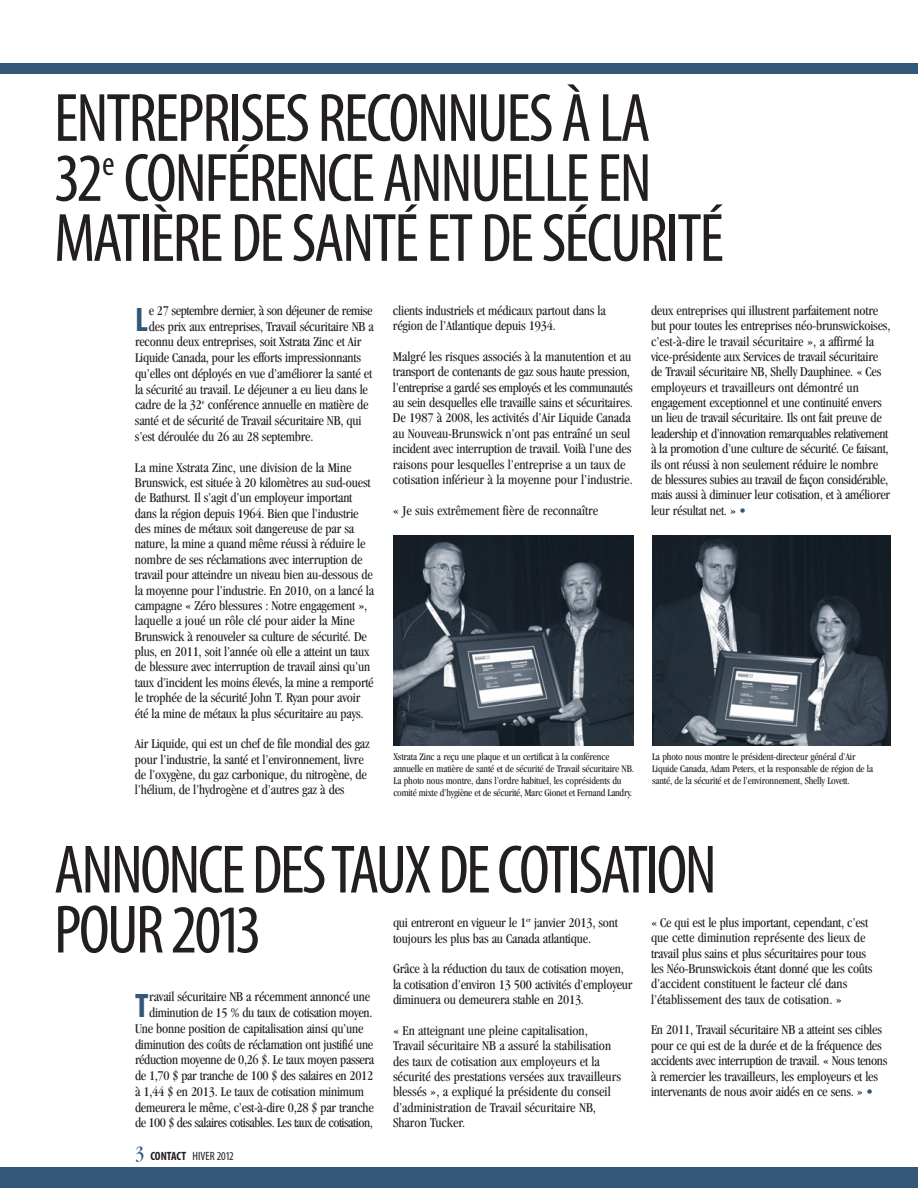
<style>
.page{position:relative;width:918px;height:1188px;background:#fff}
.page>*{position:absolute;margin:0;border:0;box-sizing:border-box;transform-origin:0 0}
.t1{font:condensed 69px/60px "Myriad Pro";letter-spacing:-.03em;color:#231f20}
.t2{font:700 condensed 34.05px "Myriad Pro";color:#335777}
.t3{font:condensed 13.8px/15.3px "Garamond";letter-spacing:-.015em;color:#231f20}
.t4{font:condensed 13.8px "Garamond";letter-spacing:-.035em;color:#231f20}
.t5{font:condensed 12px "Myriad Pro";color:#231f20}
.t6{font:condensed 10.5px/12px "Garamond";letter-spacing:-.015em;color:#231f20}
.s1{font-size:14.25px;color:#335777}
.s2{font-family:"Garamond";font-size:21px;color:#335777}
.s3{font-weight:700}
</style>
<div class="page">
<div style="left:0;top:64px;width:918px;height:10px;background:#335777"></div>
<div style="left:0;top:1168px;width:918px;height:20px;background:#335777"></div>
<img style="left:393px;top:536px;width:241px;height:209px">
<img style="left:652px;top:536px;width:239px;height:209px">
<h1 class="t1" style="left:54px;top:87px;width:671px">ENTREPRISES RECONNUES À LA<br>32<sup>e</sup> CONFÉRENCE ANNUELLE EN<br>MATIÈRE DE SANTÉ ET DE SÉCURITÉ</h1>
<h2 class="t2" style="left:135px;top:299px;width:14px">L</h2>
<p class="t3" style="left:149px;top:304px;width:225px">e 27 septembre dernier, à son déjeuner de remise</p>
<p class="t3" style="left:149px;top:320px;width:226px">des prix aux entreprises, Travail sécuritaire NB a</p>
<p class="t3" style="left:135px;top:335px;width:228px">reconnu deux entreprises, soit Xstrata Zinc et Air</p>
<p class="t3" style="left:135px;top:351px;width:228px">Liquide Canada, pour les efforts impressionnants</p>
<p class="t3" style="left:135px;top:367px;width:239px">qu’elles ont déployés en vue d’améliorer la santé et</p>
<p class="t3" style="left:135px;top:383px;width:235px">la sécurité au travail. Le déjeuner a eu lieu dans le</p>
<p class="t3" style="left:135px;top:398px;width:235px">cadre de la 32<sup>e</sup> conférence annuelle en matière de</p>
<p class="t3" style="left:135px;top:414px;width:228px">santé et de sécurité de Travail sécuritaire NB, qui</p>
<p class="t3" style="left:135px;top:430px;width:180px">s’est déroulée du 26 au 28 septembre.</p>
<p class="t3" style="left:135px;top:461px;width:241px">La mine Xstrata Zinc, une division de la Mine Brunswick, est située à 20 kilomètres au sud-ouest de Bathurst. Il s’agit d’un employeur important dans la région depuis 1964. Bien que l’industrie des mines de métaux soit dangereuse de par sa nature, la mine a quand même réussi à réduire le nombre de ses réclamations avec interruption de travail pour atteindre un niveau bien au-dessous de la moyenne pour l’industrie. En 2010, on a lancé la campagne « Zéro blessures : Notre engagement », laquelle a joué un rôle clé pour aider la Mine Brunswick à renouveler sa culture de sécurité. De plus, en 2011, soit l’année où elle a atteint un taux de blessure avec interruption de travail ainsi qu’un taux d’incident les moins élevés, la mine a remporté le trophée de la sécurité John T. Ryan pour avoir été la mine de métaux la plus sécuritaire au pays.</p>
<p class="t3" style="left:135px;top:737px;width:236px">Air Liquide, qui est un chef de file mondial des gaz pour l’industrie, la santé et l’environnement, livre de l’oxygène, du gaz carbonique, du nitrogène, de l’hélium, de l’hydrogène et d’autres gaz à des</p>
<p class="t3" style="left:393px;top:304px;width:214px">clients industriels et médicaux partout dans la région de l’Atlantique depuis 1934.</p>
<p class="t3" style="left:393px;top:350px;width:241px">Malgré les risques associés à la manutention et au transport de contenants de gaz sous haute pression, l’entreprise a gardé ses employés et les communautés au sein desquelles elle travaille sains et sécuritaires.<br>De 1987 à 2008, les activités d’Air Liquide Canada au Nouveau-Brunswick n’ont pas entraîné un seul incident avec interruption de travail. Voilà l’une des raisons pour lesquelles l’entreprise a un taux de cotisation inférieur à la moyenne pour l’industrie.</p>
<p class="t3" style="left:393px;top:504px;width:207px">« Je suis extrêmement fière de reconnaître</p>
<p class="t3" style="left:651px;top:304px;width:241px">deux entreprises qui illustrent parfaitement notre but pour toutes les entreprises néo-brunswickoises, c’est-à-dire le travail sécuritaire », a affirmé la vice-présidente aux Services de travail sécuritaire de Travail sécuritaire NB, Shelly Dauphinee. « Ces employeurs et travailleurs ont démontré un engagement exceptionnel et une continuité envers un lieu de travail sécuritaire. Ils ont fait preuve de leadership et d’innovation remarquables relativement à la promotion d’une culture de sécurité. Ce faisant, ils ont réussi à non seulement réduire le nombre de blessures subies au travail de façon considérable, mais aussi à diminuer leur cotisation, et à améliorer leur résultat net. » <span class="s1">•</span></p>
<p class="t6" style="left:393px;top:752px;width:242px">Xstrata Zinc a reçu une plaque et un certificat à la conférence annuelle en matière de santé et de sécurité de Travail sécuritaire NB.<br>La photo nous montre, dans l’ordre habituel, les coprésidents du comité mixte d’hygiène et de sécurité, Marc Gionet et Fernand Landry.</p>
<p class="t6" style="left:652px;top:752px;width:223px">La photo nous montre le président-directeur général d’Air<br>Liquide Canada, Adam Peters, et la responsable de région de la santé, de la sécurité et de l’environnement, Shelly Lovett.</p>
<h1 class="t1" style="left:54px;top:839px;width:664px">ANNONCE DES TAUX DE COTISATION<br>POUR 2013</h1>
<p class="t3" style="left:393px;top:916px;width:226px;line-height:15.8px">qui entreront en vigueur le 1<sup>er</sup> janvier 2013, sont toujours les plus bas au Canada atlantique.</p>
<p class="t3" style="left:393px;top:962px;width:241px">Grâce à la réduction du taux de cotisation moyen, la cotisation d’environ 13 500 activités d’employeur diminuera ou demeurera stable en 2013.</p>
<p class="t3" style="left:393px;top:1024px;width:229px">« En atteignant une pleine capitalisation, Travail sécuritaire NB a assuré la stabilisation des taux de cotisation aux employeurs et la sécurité des prestations versées aux travailleurs blessés », a expliqué la présidente du conseil d’administration de Travail sécuritaire NB, Sharon Tucker.</p>
<p class="t3" style="left:651px;top:916px;width:223px">« Ce qui est le plus important, cependant, c’est que cette diminution représente des lieux de travail plus sains et plus sécuritaires pour tous les Néo-Brunswickois étant donné que les coûts d’accident constituent le facteur clé dans l’établissement des taux de cotisation. »</p>
<p class="t3" style="left:651px;top:1023px;width:238px">En 2011, Travail sécuritaire NB a atteint ses cibles pour ce qui est de la durée et de la fréquence des accidents avec interruption de travail. « Nous tenons à remercier les travailleurs, les employeurs et les intervenants de nous avoir aidés en ce sens. » <span class="s1">•</span></p>
<h2 class="t2" style="left:135px;top:986px;width:15px">T</h2>
<p class="t3" style="left:149px;top:990px;width:222px">ravail sécuritaire NB a récemment annoncé une</p>
<p class="t3" style="left:149px;top:1006px;width:225px">diminution de 15 % du taux de cotisation moyen.</p>
<p class="t3" style="left:135px;top:1022px;width:230px">Une bonne position de capitalisation ainsi qu’une</p>
<p class="t3" style="left:135px;top:1038px;width:240px">diminution des coûts de réclamation ont justifié une</p>
<p class="t3" style="left:135px;top:1053px;width:241px">réduction moyenne de 0,26 $. Le taux moyen passera</p>
<p class="t3" style="left:135px;top:1069px;width:240px">de 1,70 $ par tranche de 100 $ des salaires en 2012</p>
<p class="t3" style="left:135px;top:1085px;width:231px">à 1,44 $ en 2013. Le taux de cotisation minimum</p>
<p class="t3" style="left:135px;top:1101px;width:240px">demeurera le même, c’est-à-dire 0,28 $ par tranche</p>
<p class="t4" style="left:135px;top:1118px;width:239px">de 100 $ des salaires cotisables. Les taux de cotisation,</p>
<p class="t5" style="left:135px;top:1149px;width:100px"><span class="s2">3</span> <span class="s3">CONTACT</span> HIVER 2012</p>
</div>
